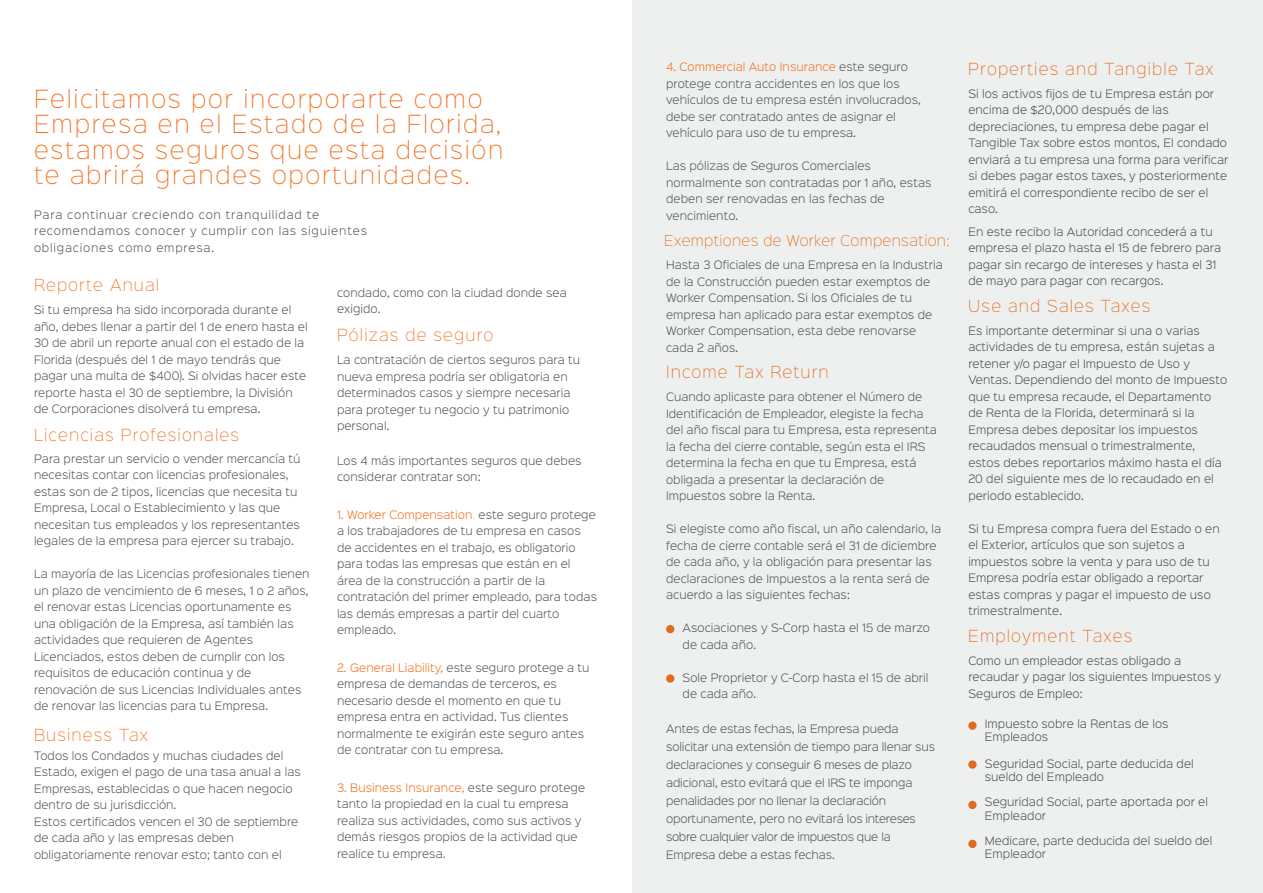
<style>
.page{position:relative;width:1263px;height:893px;background:#fff}
.page>*{position:absolute;margin:0;border:0;box-sizing:border-box;transform-origin:0 0}
.t1{font:22.5px/25.5px "Sinkin Sans 200 X Light";letter-spacing:.075em;color:#f37121}
.t2{font:15px "Sinkin Sans 200 X Light";letter-spacing:.075em;color:#f37121}
.t3{font:13.5px "Sinkin Sans 200 X Light";letter-spacing:.025em;color:#f37121}
.t4{font:300 10.5px/16.5px "Sinkin Sans 300";letter-spacing:.005em;color:#545758}
.t5{font:300 10.5px/16.5px "Sinkin Sans 300";letter-spacing:.075em;color:#545758}
.s1{color:#f37121}
.s2{color:#e9ecea}
</style>
<div class="page">
<div style="left:632px;top:0;width:631px;height:893px;background:#eef0ef"></div>
<h1 class="t1" style="left:34px;top:84px;width:471px">Felicitamos por incorporarte como Empresa en el Estado de la Florida, estamos seguros que esta decisión te abrirá grandes oportunidades.</h1>
<p class="t5" style="left:34px;top:206px;width:334px">Para continuar creciendo con tranquilidad te recomendamos conocer y cumplir con las siguientes obligaciones como empresa.</p>
<h2 class="t2" style="left:34px;top:273px;width:127px">Reporte Anual</h2>
<p class="t4" style="left:34px;top:301px;width:275px">Si tu empresa ha sido incorporada durante el año, debes llenar a partir del 1 de enero hasta el 30 de abril un reporte anual con el estado de la Florida (después del 1 de mayo tendrás que pagar una multa de $400). Si olvidas hacer este reporte hasta el 30 de septiembre, la División de Corporaciones disolverá tu empresa.</p>
<p class="t4" style="left:34px;top:449px;width:268px">Para prestar un servicio o vender mercancía tú necesitas contar con licencias profesionales, estas son de 2 tipos, licencias que necesita tu Empresa, Local o Establecimiento y las que necesitan tus empleados y los representantes legales de la empresa para ejercer su trabajo.</p>
<p class="t4" style="left:34px;top:565px;width:277px">La mayoría de las Licencias profesionales tienen un plazo de vencimiento de 6 meses, 1 o 2 años, el renovar estas Licencias oportunamente es una obligación de la Empresa, así también las actividades que requieren de Agentes Licenciados, estos deben de cumplir con los requisitos de educación continua y de renovación de sus Licencias Individuales antes de renovar las licencias para tu Empresa.</p>
<p class="t4" style="left:34px;top:746px;width:268px">Todos los Condados y muchas ciudades del Estado, exigen el pago de una tasa anual a las Empresas, establecidas o que hacen negocio dentro de su jurisdicción.<br>Estos certificados vencen el 30 de septiembre de cada año y las empresas deben obligatoriamente renovar esto; tanto con el</p>
<h2 class="t2" style="left:34px;top:423px;width:207px">Licencias Profesionales</h2>
<h2 class="t2" style="left:34px;top:723px;width:115px">Business Tax</h2>
<p class="t4" style="left:337px;top:284px;width:231px">condado, como con la ciudad donde sea exigido.</p>
<p class="t4" style="left:337px;top:351px;width:245px">La contratación de ciertos seguros para tu nueva empresa podría ser obligatoria en determinados casos y siempre necesaria para proteger tu negocio y tu patrimonio personal.</p>
<p class="t4" style="left:337px;top:452px;width:246px">Los 4 más importantes seguros que debes considerar contratar son:</p>
<p class="t4" style="left:337px;top:506px;width:262px"><span class="s1">1. Worker Compensation</span><span class="s2">,</span> este seguro protege a los trabajadores de tu empresa en casos de accidentes en el trabajo, es obligatorio para todas las empresas que están en el área de la construcción a partir de la contratación del primer empleado, para todas las demás empresas a partir del cuarto empleado.</p>
<p class="t4" style="left:337px;top:659px;width:254px"><span class="s1">2. General Liability,</span> este seguro protege a tu empresa de demandas de terceros, es necesario desde el momento en que tu empresa entra en actividad. Tus clientes normalmente te exigirán este seguro antes de contratar con tu empresa.</p>
<p class="t4" style="left:337px;top:779px;width:250px"><span class="s1">3. Business Insurance,</span> este seguro protege tanto la propiedad en la cual tu empresa realiza sus actividades, como sus activos y demás riesgos propios de la actividad que realice tu empresa.</p>
<h2 class="t2" style="left:337px;top:323px;width:158px">Pólizas de seguro</h2>
<p class="t4" style="left:666px;top:58px;width:256px"><span class="s1">4. Commercial Auto Insurance</span> este seguro protege contra accidentes en los que los vehículos de tu empresa estén involucrados, debe ser contratado antes de asignar el vehículo para uso de tu empresa.</p>
<p class="t4" style="left:666px;top:157px;width:267px">Las pólizas de Seguros Comerciales normalmente son contratadas por 1 año, estas deben ser renovadas en las fechas de vencimiento.</p>
<p class="t3" style="left:664px;top:230px;width:287px">Exemptiones de Worker Compensation:</p>
<p class="t4" style="left:666px;top:256px;width:278px">Hasta 3 Oficiales de una Empresa en la Industria de la Construcción pueden estar exemptos de Worker Compensation. Si los Oficiales de tu empresa han aplicado para estar exemptos de Worker Compensation, esta debe renovarse cada 2 años.</p>
<p class="t4" style="left:666px;top:388px;width:272px">Cuando aplicaste para obtener el Número de Identificación de Empleador, elegiste la fecha del año fiscal para tu Empresa, esta representa la fecha del cierre contable, según esta el IRS determina la fecha en que tu Empresa, está obligada a presentar la declaración de Impuestos sobre la Renta.</p>
<p class="t4" style="left:666px;top:520px;width:277px">Si elegiste como año fiscal, un año calendario, la fecha de cierre contable será el 31 de diciembre de cada año, y la obligación para presentar las declaraciones de Impuestos a la renta será de acuerdo a las siguientes fechas:</p>
<p class="t4" style="left:682px;top:619px;width:249px">Asociaciones y S-Corp hasta el 15 de marzo de cada año.</p>
<p class="t4" style="left:682px;top:668px;width:247px">Sole Proprietor y C-Corp hasta el 15 de abril de cada año.</p>
<p class="t4" style="left:666px;top:719px;width:270px;line-height:18px">Antes de estas fechas, la Empresa pueda solicitar una extensión de tiempo para llenar sus declaraciones y conseguir 6 meses de plazo adicional, esto evitará que el IRS te imponga penalidades por no llenar la declaración oportunamente, pero no evitará los intereses sobre cualquier valor de impuestos que la Empresa debe a estas fechas.</p>
<h2 class="t2" style="left:666px;top:360px;width:164px">Income Tax Return</h2>
<h2 class="t2" style="left:968px;top:57px;width:247px">Properties and Tangible Tax</h2>
<p class="t4" style="left:968px;top:85px;width:261px">Si los activos fijos de tu Empresa están por encima de $20,000 después de las depreciaciones, tu empresa debe pagar el Tangible Tax sobre estos montos, El condado enviará a tu empresa una forma para verificar si debes pagar estos taxes, y posteriormente emitirá el correspondiente recibo de ser el caso.</p>
<p class="t4" style="left:968px;top:223px;width:254px">En este recibo la Autoridad concederá a tu empresa el plazo hasta el 15 de febrero para pagar sin recargo de intereses y hasta el 31 de mayo para pagar con recargos.</p>
<p class="t4" style="left:968px;top:322px;width:260px">Es importante determinar si una o varias actividades de tu empresa, están sujetas a retener y/o pagar el Impuesto de Uso y Ventas. Dependiendo del monto de Impuesto que tu empresa recaude, el Departamento de Renta de la Florida, determinará si la Empresa debes depositar los impuestos recaudados mensual o trimestralmente, estos debes reportarlos máximo hasta el día 20 del siguiente mes de lo recaudado en el periodo establecido.</p>
<p class="t4" style="left:968px;top:520px;width:253px">Si tu Empresa compra fuera del Estado o en el Exterior, artículos que son sujetos a impuestos sobre la venta y para uso de tu Empresa podría estar obligado a reportar estas compras y pagar el impuesto de uso trimestralmente.</p>
<h2 class="t2" style="left:968px;top:294px;width:184px">Use and Sales Taxes</h2>
<h2 class="t2" style="left:968px;top:624px;width:166px">Employment Taxes</h2>
<p class="t4" style="left:968px;top:652px;width:254px">Como un empleador estas obligado a recaudar y pagar los siguientes Impuestos y<br>Seguros de Empleo:</p>
<p class="t4" style="left:985px;top:716px;width:185px;line-height:13.4px">Impuesto sobre la Rentas de los<br>Empleados</p>
<p class="t4" style="left:985px;top:756px;width:210px;line-height:13.4px">Seguridad Social, parte deducida del sueldo del Empleado</p>
<p class="t4" style="left:985px;top:795px;width:225px;line-height:13.4px">Seguridad Social, parte aportada por el<br>Empleador</p>
<p class="t4" style="left:985px;top:833px;width:229px;line-height:13.4px">Medicare, parte deducida del sueldo del<br>Empleador</p>
</div>
